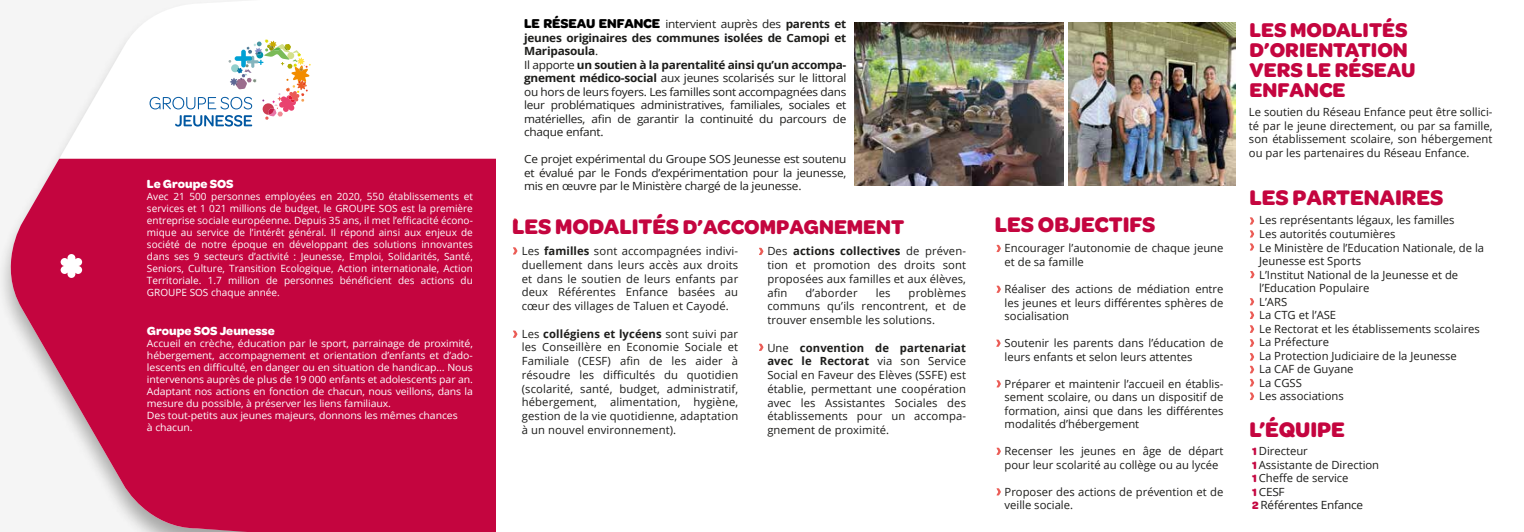
<style>
.page{position:relative;width:1524px;height:532px;background:#fff}
.page>*{position:absolute;margin:0;border:0;box-sizing:border-box;transform-origin:0 0}
.t1{font:700 22.5px "Omnes";color:#c4053f}
.t2{font:700 21.25px/20px "Omnes";color:#c4053f}
.t3{font:700 12.5px "Omnes";color:#fff}
.t4{font:11.25px/13.5px "Open Sans";color:#1d1d1b;text-align:justify}
.t5{font:11.25px/13.5px "Open Sans";letter-spacing:-.02em;color:#1d1d1b;scale:1.05 1}
.t6{font:11.25px/13.5px "Open Sans";color:#1d1d1b;text-align:justify;scale:1.05 1}
.t7{font:10px/12px "Open Sans";letter-spacing:-.01em;color:#fff;text-align:justify}
.t8{font:10px/12px "Open Sans";letter-spacing:-.01em;color:#fff;scale:1.05 1}
.s1{font-family:"Omnes";font-weight:700;font-size:13.75px;color:#000}
.s2{font-weight:700}
.s3{font-size:22.5px}
.s4{font-family:"Omnes";font-weight:700;color:#c4053f}
</style>
<div class="page">
<svg style="left:51px;top:0;width:445px;height:159px"></svg>
<svg style="left:0;top:159px;width:496px;height:373px;background:#c92355"></svg>
<svg style="left:61px;top:254px;width:21px;height:24px"></svg>
<svg style="left:150px;top:39px;width:161px;height:87px"></svg>
<svg style="left:1250px;top:217px;width:4px;height:7px"></svg>
<svg style="left:1250px;top:230px;width:4px;height:7px"></svg>
<svg style="left:1250px;top:243px;width:4px;height:7px"></svg>
<svg style="left:1250px;top:271px;width:4px;height:7px"></svg>
<svg style="left:1250px;top:339px;width:4px;height:7px"></svg>
<svg style="left:1250px;top:325px;width:4px;height:8px"></svg>
<svg style="left:1250px;top:311px;width:4px;height:8px"></svg>
<svg style="left:1250px;top:379px;width:4px;height:7px"></svg>
<svg style="left:1250px;top:392px;width:4px;height:8px"></svg>
<svg style="left:1250px;top:353px;width:4px;height:20px"></svg>
<svg style="left:1250px;top:298px;width:4px;height:7px"></svg>
<svg style="left:513px;top:218px;width:5px;height:7px"></svg>
<svg style="left:996px;top:245px;width:5px;height:7px"></svg>
<svg style="left:996px;top:285px;width:5px;height:8px"></svg>
<svg style="left:996px;top:380px;width:5px;height:7px"></svg>
<svg style="left:996px;top:447px;width:5px;height:7px"></svg>
<svg style="left:996px;top:488px;width:5px;height:7px"></svg>
<svg style="left:759px;top:248px;width:4px;height:7px"></svg>
<svg style="left:759px;top:343px;width:4px;height:8px"></svg>
<svg style="left:996px;top:339px;width:5px;height:7px"></svg>
<svg style="left:513px;top:247px;width:4px;height:7px"></svg>
<svg style="left:513px;top:330px;width:4px;height:7px"></svg>
<img style="left:1068px;top:23px;width:168px;height:163px">
<img style="left:854px;top:23px;width:209px;height:163px">
<p class="t3" style="left:147px;top:175px;width:88px">Le Groupe SOS</p>
<p class="t7" style="left:147px;top:190px;width:327px">Avec 21 500 personnes employées en 2020, 550 établissements et services et 1 021 millions de budget, le GROUPE SOS est la première entreprise sociale européenne. Depuis 35 ans, il met l’efficacité écono&shy;mique au service de l’intérêt général. Il répond ainsi aux enjeux de société de notre époque en développant des solutions innovantes dans ses 9 secteurs d’activité : Jeunesse, Emploi, Solidarités, Santé, Seniors, Culture, Transition Ecologique, Action internationale, Action Territoriale. 1.7 million de personnes bénéficient des actions du GROUPE SOS chaque année.</p>
<p class="t3" style="left:147px;top:322px;width:129px">Groupe SOS Jeunesse</p>
<p class="t8" style="left:147px;top:337px;width:312px">Accueil en crèche, éducation par le sport, parrainage de proximité, hébergement, accompagnement et orientation d’enfants et d’ado&shy;lescents en difficulté, en danger ou en situation de handicap… Nous intervenons auprès de plus de 19 000 enfants et adolescents par an.<br>Adaptant nos actions en fonction de chacun, nous veillons, dans la mesure du possible, à préserver les liens familiaux.<br>Des tout-petits aux jeunes majeurs, donnons les mêmes chances<br>à chacun.</p>
<p class="t5" style="left:524px;top:17px;width:308px"><span class="s1">LE RÉSEAU ENFANCE</span> intervient auprès des <span class="s2">parents et jeunes originaires des communes isolées de Camopi et Maripasoula</span>.<br>Il apporte <span class="s2">un soutien à la parentalité ainsi qu’un accompa&shy;gnement médico-social</span> aux jeunes scolarisés sur le littoral ou hors de leurs foyers. Les familles sont accompagnées dans leur problématiques administratives, familiales, sociales et matérielles, afin de garantir la continuité du parcours de chaque enfant.</p>
<p class="t6" style="left:524px;top:152px;width:308px">Ce projet expérimental du Groupe SOS Jeunesse est soutenu et évalué par le Fonds d’expérimentation pour la jeunesse, mis en œuvre par le Ministère chargé de la jeunesse.</p>
<h2 class="t2" style="left:512px;top:215px;width:393px"><span class="s3">LES MODALITÉS</span> D’ACCOMPAGNEMENT</h2>
<p class="t4" style="left:522px;top:244px;width:218px">Les <span class="s2">familles</span> sont accompagnées indivi&shy;duellement dans leurs accès aux droits et dans le soutien de leurs enfants par deux Référentes Enfance basées au cœur des villages de Taluen et Cayodé.</p>
<p class="t4" style="left:522px;top:326px;width:218px">Les <span class="s2">collégiens et lycéens</span> sont suivi par les Conseillère en Economie Sociale et Familiale (CESF) afin de les aider à résoudre les difficultés du quotidien (scolarité, santé, budget, administratif, hébergement, alimentation, hygiène, gestion de la vie quotidienne, adaptation à un nouvel environnement).</p>
<p class="t4" style="left:767px;top:244px;width:200px">Des <span class="s2">actions collectives</span> de préven&shy;tion et promotion des droits sont proposées aux familles et aux élèves, afin</p>
<p class="t4" style="left:767px;top:285px;width:200px;text-indent:141px">problèmes communs qu’ils rencontrent, et de trouver ensemble les solutions.</p>
<p class="t4" style="left:767px;top:340px;width:200px">Une <span class="s2">convention de partenariat avec le Rectorat</span> via son Service Social en Faveur des Elèves (SSFE) est établie, permettant une coopération avec les Assistantes Sociales des établissements pour un accompa&shy;gnement de proximité.</p>
<p class="t4" style="left:805px;top:285px;width:54px">d’aborder</p>
<p class="t4" style="left:876px;top:285px;width:16px">les</p>
<h1 class="t1" style="left:995px;top:209px;width:162px">LES OBJECTIFS</h1>
<p class="t4" style="left:1004px;top:241px;width:220px">Encourager l’autonomie de chaque jeune et de sa famille</p>
<p class="t4" style="left:1004px;top:282px;width:220px">Réaliser des actions de médiation entre les jeunes et leurs différentes sphères de socialisation</p>
<p class="t4" style="left:1004px;top:336px;width:220px">Soutenir les parents dans l’éducation de leurs enfants et selon leurs attentes</p>
<p class="t4" style="left:1004px;top:376px;width:220px">Préparer et maintenir l’accueil en établis&shy;sement scolaire, ou dans un dispositif de formation, ainsi que dans les différentes modalités d’hébergement</p>
<p class="t4" style="left:1004px;top:444px;width:220px">Recenser les jeunes en âge de départ pour leur scolarité au collège ou au lycée</p>
<p class="t4" style="left:1004px;top:484px;width:220px">Proposer des actions de prévention et de veille sociale.</p>
<h2 class="t2" style="left:1249px;top:19px;width:167px">LES MODALITÉS<br>D’ORIENTATION<br>VERS LE RÉSEAU<br>ENFANCE</h2>
<p class="t4" style="left:1249px;top:105px;width:245px">Le soutien du Réseau Enfance peut être sollici&shy;té par le jeune directement, ou par sa famille, son établissement scolaire, son hébergement ou par les partenaires du Réseau Enfance.</p>
<h1 class="t1" style="left:1249px;top:181px;width:195px">LES PARTENAIRES</h1>
<p class="t4" style="left:1259px;top:213px;width:226px;text-align:left">Les représentants légaux, les familles<br>Les autorités coutumières<br>Le Ministère de l’Education Nationale, de la<br>Jeunesse est Sports<br>L’Institut National de la Jeunesse et de l’Education Populaire<br>L’ARS<br>La CTG et l’ASE<br>Le Rectorat et les établissements scolaires<br>La Préfecture<br>La Protection Judiciaire de la Jeunesse<br>La CAF de Guyane<br>La CGSS<br>Les associations</p>
<h1 class="t1" style="left:1249px;top:413px;width:97px">L’ÉQUIPE</h1>
<p class="t4" style="left:1252px;top:444px;width:128px;text-align:left"><span class="s4">1</span> Directeur<br><span class="s4">1</span> Assistante de Direction<br><span class="s4">1</span> Cheffe de service<br><span class="s4">1</span> CESF<br><span class="s4">2</span> Référentes Enfance</p>
</div>
